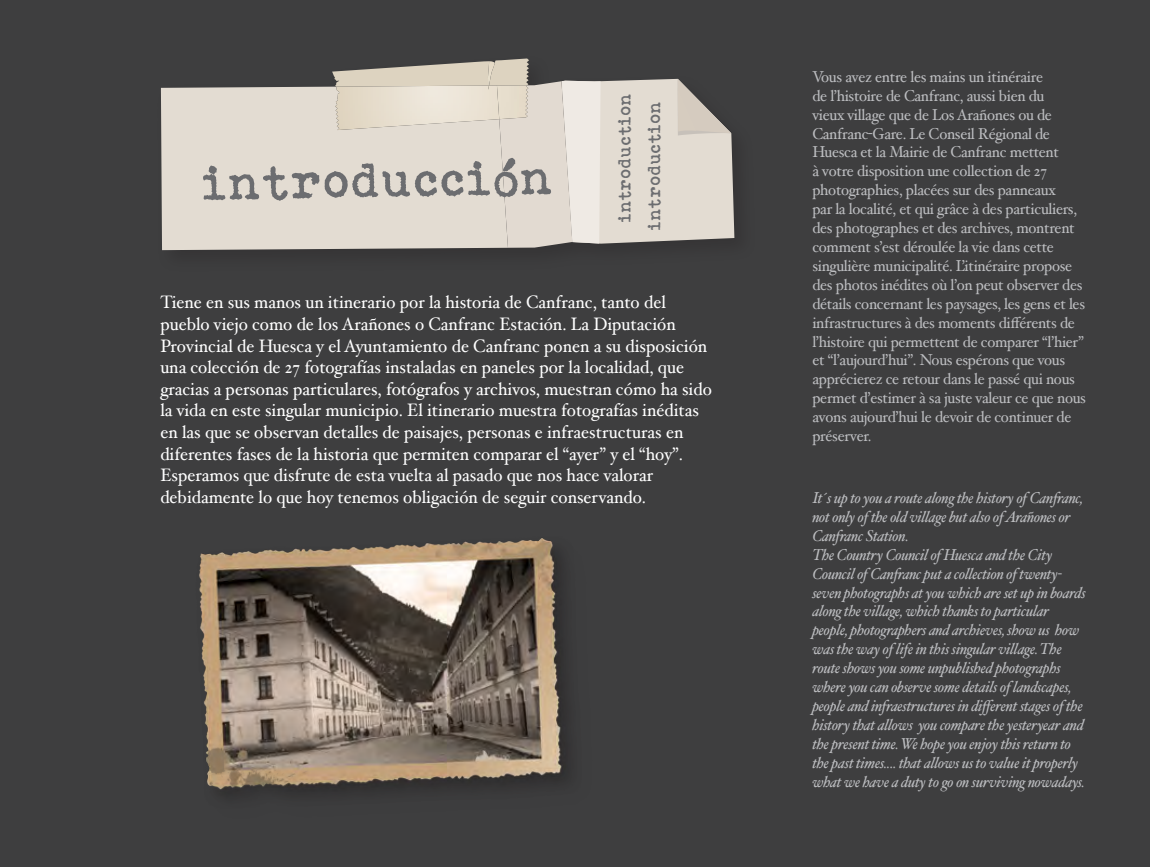
<style>
.page{position:relative;width:1150px;height:867px;background:#fff}
.page>*{position:absolute;margin:0;border:0;box-sizing:border-box;transform-origin:0 0}
.t1{font:49.5px "Bohemian typewriter";color:#6c6d70}
.t2{font:18px/21.6px "Hoefler Text";color:#fff;scale:.95 1}
.t3{font:18px/29.7px "Bohemian typewriter";color:#6c6d70;text-align:center}
.t4{font:15.75px/18.9px "Hoefler Text";letter-spacing:-.02em;color:#bcbdc0;scale:.95 1}
.t5{font:italic 15.75px/18.9px "Hoefler Text";letter-spacing:-.02em;color:#bcbdc0;scale:.95 1}
</style>
<div class="page">
<div style="left:0;top:0;width:1149px;height:866px;background:#3e3e3f"></div>
<svg style="left:161px;top:79px;width:573px;height:171px;background:#d6d0c7"></svg>
<svg style="left:677px;top:79px;width:54px;height:56px"></svg>
<svg style="left:332px;top:58px;width:268px;height:190px;background:#d8d1c7"></svg>
<img style="left:199px;top:538px;width:371px;height:258px">
<h1 class="t1" style="left:203px;top:155px;width:354px;rotate:-1deg">introducción</h1>
<p class="t3" style="left:609px;top:229px;width:138px;rotate:-90deg">introduction introduction</p>
<p class="t2" style="left:160px;top:291px;width:582px">Tiene en sus manos un itinerario por la historia de Canfranc, tanto del pueblo viejo como de los Arañones o Canfranc Estación. La Diputación Provincial de Huesca y el Ayuntamiento de Canfranc ponen a su disposición una colección de 27 fotografías instaladas en paneles por la localidad, que gracias a personas particulares, fotógrafos y archivos, muestran cómo ha sido la vida en este singular municipio. El itinerario muestra fotografías inéditas en las que se observan detalles de paisajes, personas e infraestructuras en diferentes fases de la historia que permiten comparar el “ayer” y el “hoy”.<br>Esperamos que disfrute de esta vuelta al pasado que nos hace valorar debidamente lo que hoy tenemos obligación de seguir conservando.</p>
<p class="t4" style="left:812px;top:67px;width:289px">Vous avez entre les mains un itinéraire<br>de l’histoire de Canfranc, aussi bien du<br>vieux village que de Los Arañones ou de Canfranc-Gare. Le Conseil Régional de Huesca et la Mairie de Canfranc mettent<br>à votre disposition une collection de 27 photographies, placées sur des panneaux<br>par la localité, et qui grâce à des particuliers, des photographes et des archives, montrent comment s’est déroulée la vie dans cette singulière municipalité. L’itinéraire propose des photos inédites où l’on peut observer des détails concernant les paysages, les gens et les infrastructures à des moments différents de l’histoire qui permettent de comparer “l’hier” et “l’aujourd’hui”. Nous espérons que vous apprécierez ce retour dans le passé qui nous permet d’estimer à sa juste valeur ce que nous avons aujourd’hui le devoir de continuer de préserver.</p>
<p class="t5" style="left:812px;top:488px;width:289px">It´s up to you a route along the history of Canfranc, not only of the old village but also of Arañones or Canfranc Station.<br>The Country Council of Huesca and the City Council of Canfranc put a collection of twenty&shy;seven photographs at you which are set up in boards along the village, which thanks to particular people, photographers and archieves, show us how was the way of life in this singular village. The route shows you some unpublished photographs where you can observe some details of landscapes, people and infraestructures in different stages of the history that allows you compare the yesteryear and the present time. We hope you enjoy this return to the past times.... that allows us to value it properly what we have a duty to go on surviving nowadays.</p>
</div>
